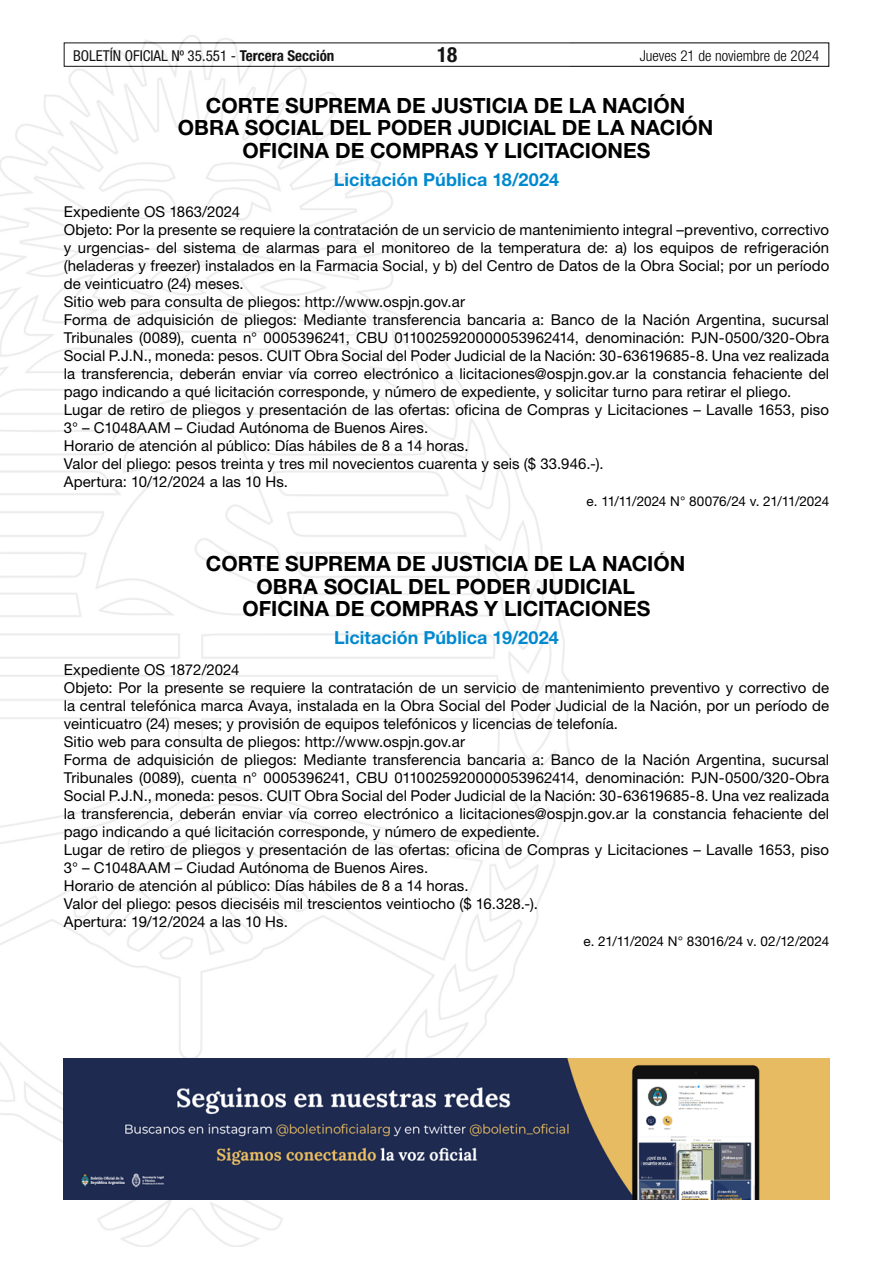
<style>
.page{position:relative;width:893px;height:1263px;background:#fff}
.page>*{position:absolute;margin:0;border:0;box-sizing:border-box;transform-origin:0 0}
.t1{font:700 21px "Helvetica Neue LT Std";color:#000}
.t2{font:700 condensed 21px "Helvetica Neue LT Std";color:#000}
.t3{font:700 18px "Helvetica Neue LT Std";letter-spacing:.005em;color:#0089cf}
.t4{font:15px/18px "Helvetica Neue LT Std";letter-spacing:.005em;color:#000}
.t5{font:condensed 15px "Helvetica Neue LT Std";color:#000}
.t6{font:300 condensed 15px "Helvetica Neue LT Std";color:#000}
.t7{font:13.5px "Helvetica Neue LT Std";letter-spacing:-.02em;color:#000}
.s1{font-weight:700}
.s2{color:#fff}
</style>
<div class="page">
<div style="left:64px;top:43px;width:765px;height:24px;border:1px solid #000"></div>
<img style="left:0;top:35px;width:569px;height:1211px">
<img style="left:64px;top:1059px;width:765px;height:140px">
<p class="t5" style="left:73px;top:47px;width:263px">BOLETÍN OFICIAL Nº 35.551 - <span class="s1">Tercera Sección</span></p>
<h1 class="t2" style="left:437px;top:42px;width:22px">18</h1>
<p class="t6" style="left:640px;top:47px;width:181px">Jueves 21 de noviembre de 2024</p>
<h1 class="t1" style="left:206px;top:92px;width:495px">CORTE SUPREMA DE JUSTICIA DE LA NACIÓN <span class="s2">-</span></h1>
<h1 class="t1" style="left:178px;top:115px;width:552px">OBRA SOCIAL DEL PODER JUDICIAL DE LA NACIÓN <span class="s2">-</span></h1>
<h1 class="t1" style="left:242px;top:137px;width:410px">OFICINA DE COMPRAS Y LICITACIONES</h1>
<p class="t3" style="left:334px;top:168px;width:227px">Licitación Pública 18/2024</p>
<p class="t4" style="left:64px;top:202px;width:767px">Expediente OS 1863/2024<br>Objeto: Por la presente se requiere la contratación de un servicio de mantenimiento integral –preventivo, correctivo y urgencias- del sistema de alarmas para el monitoreo de la temperatura de: a) los equipos de refrigeración (heladeras y freezer) instalados en la Farmacia Social, y b) del Centro de Datos de la Obra Social; por un período de veinticuatro (24) meses.<br>Sitio web para consulta de pliegos: http://www.ospjn.gov.ar<br>Forma de adquisición de pliegos: Mediante transferencia bancaria a: Banco de la Nación Argentina, sucursal Tribunales (0089), cuenta n° 0005396241, CBU 0110025920000053962414, denominación: PJN-0500/320-Obra Social P.J.N., moneda: pesos. CUIT Obra Social del Poder Judicial de la Nación: 30-63619685-8. Una vez realizada la transferencia, deberán enviar vía correo electrónico a licitaciones@ospjn.gov.ar la constancia fehaciente del pago indicando a qué licitación corresponde, y número de expediente, y solicitar turno para retirar el pliego.<br>Lugar de retiro de pliegos y presentación de las ofertas: oficina de Compras y Licitaciones – Lavalle 1653, piso 3° – C1048AAM – Ciudad Autónoma de Buenos Aires.<br>Horario de atención al público: Días hábiles de 8 a 14 horas.<br>Valor del pliego: pesos treinta y tres mil novecientos cuarenta y seis ($ 33.946.-).<br>Apertura: 10/12/2024 a las 10 Hs.</p>
<p class="t7" style="left:587px;top:493px;width:244px">e. 11/11/2024 N° 80076/24 v. 21/11/2024</p>
<h1 class="t1" style="left:206px;top:551px;width:495px">CORTE SUPREMA DE JUSTICIA DE LA NACIÓN <span class="s2">-</span></h1>
<h1 class="t1" style="left:257px;top:573px;width:394px">OBRA SOCIAL DEL PODER JUDICIAL <span class="s2">-</span></h1>
<h1 class="t1" style="left:242px;top:596px;width:410px">OFICINA DE COMPRAS Y LICITACIONES</h1>
<p class="t3" style="left:334px;top:627px;width:226px">Licitación Pública 19/2024</p>
<p class="t4" style="left:64px;top:660px;width:767px">Expediente OS 1872/2024<br>Objeto: Por la presente se requiere la contratación de un servicio de mantenimiento preventivo y correctivo de la central telefónica marca Avaya, instalada en la Obra Social del Poder Judicial de la Nación, por un período de veinticuatro (24) meses; y provisión de equipos telefónicos y licencias de telefonía.<br>Sitio web para consulta de pliegos: http://www.ospjn.gov.ar<br>Forma de adquisición de pliegos: Mediante transferencia bancaria a: Banco de la Nación Argentina, sucursal Tribunales (0089), cuenta n° 0005396241, CBU 0110025920000053962414, denominación: PJN-0500/320-Obra Social P.J.N., moneda: pesos. CUIT Obra Social del Poder Judicial de la Nación: 30-63619685-8. Una vez realizada la transferencia, deberán enviar vía correo electrónico a licitaciones@ospjn.gov.ar la constancia fehaciente del pago indicando a qué licitación corresponde, y número de expediente.<br>Lugar de retiro de pliegos y presentación de las ofertas: oficina de Compras y Licitaciones – Lavalle 1653, piso 3° – C1048AAM – Ciudad Autónoma de Buenos Aires.<br>Horario de atención al público: Días hábiles de 8 a 14 horas.<br>Valor del pliego: pesos dieciséis mil trescientos veintiocho ($ 16.328.-).<br>Apertura: 19/12/2024 a las 10 Hs.</p>
<p class="t7" style="left:583px;top:933px;width:247px">e. 21/11/2024 N° 83016/24 v. 02/12/2024</p>
</div>
